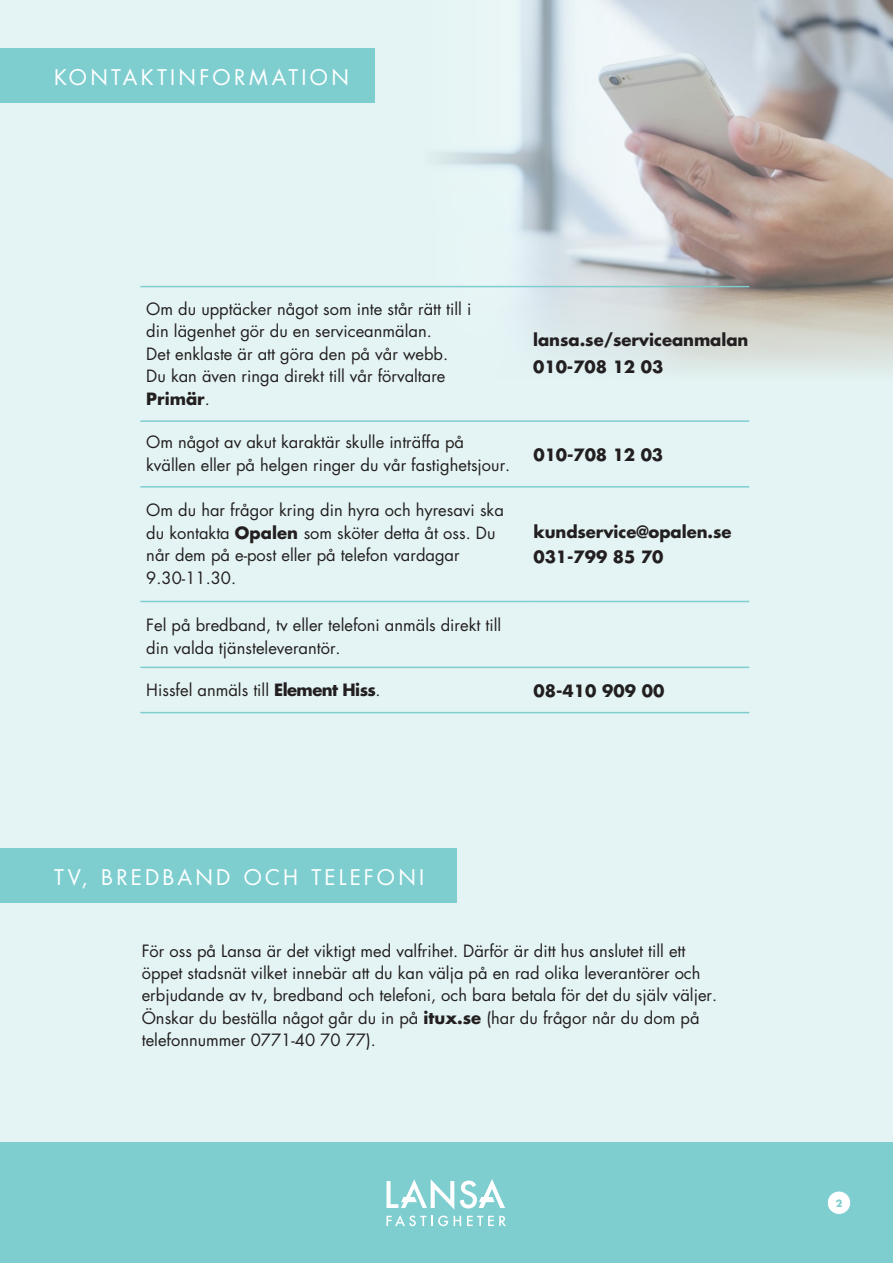
<style>
.page{position:relative;width:893px;height:1263px;background:#fff}
.page>*{position:absolute;margin:0;border:0;box-sizing:border-box;transform-origin:0 0}
.t1{font:21px "Futura Std";letter-spacing:.155em;color:#fff}
.Brödet{font:16.5px/22.5px "Futura Std";color:#231f20}
.t2{font:700 16.5px/27.2px "Futura Std";letter-spacing:-.005em;color:#231f20}
.t3{font:700 9.6px "Futura Std";color:#7eced0}
.s1{font-weight:700}
</style>
<div class="page">
<div style="left:0;top:0;width:893px;height:1143px;background:#e4f4f4"></div>
<div style="left:0;top:1143px;width:893px;height:120px;background:#7eced0"></div>
<svg style="left:386px;top:1179px;width:120px;height:47px"></svg>
<img style="left:421px;top:0;width:472px;height:371px">
<div style="left:0;top:48px;width:374px;height:54px;background:#7eced0"></div>
<div style="left:0;top:848px;width:456px;height:54px;background:#7eced0"></div>
<hr style="left:140px;top:286px;width:395px;height:1px;background:#7eced0">
<hr style="left:535px;top:286px;width:214px;height:1px;background:#7eced0">
<div style="left:827px;top:1191px;width:24px;height:23px;background:#fff;border-radius:50%"></div>
<div style="left:827px;top:1191px;width:24px;height:23px;border:1px solid #7eced0;border-radius:50%"></div>
<hr style="left:140px;top:420px;width:395px;height:2px;background:#7eced0">
<hr style="left:535px;top:420px;width:214px;height:2px;background:#7eced0">
<hr style="left:140px;top:486px;width:395px;height:2px;background:#7eced0">
<hr style="left:535px;top:486px;width:214px;height:2px;background:#7eced0">
<hr style="left:140px;top:667px;width:395px;height:1px;background:#7eced0">
<hr style="left:535px;top:667px;width:214px;height:1px;background:#7eced0">
<hr style="left:140px;top:601px;width:395px;height:1px;background:#7eced0">
<hr style="left:535px;top:601px;width:214px;height:1px;background:#7eced0">
<hr style="left:140px;top:712px;width:395px;height:1px;background:#7eced0">
<hr style="left:535px;top:712px;width:214px;height:1px;background:#7eced0">
<p class="t1" style="left:54px;top:64px;width:296px">KONTAKTINFORMATION</p>
<p class="Brödet" style="left:146px;top:297px;width:327px">Om du upptäcker något som inte står rätt till i din lägenhet gör du en serviceanmälan.<br>Det enklaste är att göra den på vår webb.<br>Du kan även ringa direkt till vår förvaltare <span class="s1">Primär</span>.</p>
<p class="Brödet" style="left:146px;top:431px;width:366px">Om något av akut karaktär skulle inträffa på kvällen eller på helgen ringer du vår fastighetsjour.</p>
<p class="Brödet" style="left:146px;top:499px;width:359px">Om du har frågor kring din hyra och hyresavi ska du kontakta <span class="s1">Opalen</span> som sköter detta åt oss. Du når dem på e-post eller på telefon vardagar 9.30-11.30.</p>
<p class="Brödet" style="left:146px;top:614px;width:356px">Fel på bredband, tv eller telefoni anmäls direkt till din valda tjänsteleverantör.</p>
<p class="t2" style="left:533px;top:326px;width:217px">lansa.se/serviceanmalan<br>010-708 12 03</p>
<p class="t2" style="left:533px;top:441px;width:131px">010-708 12 03</p>
<p class="t2" style="left:533px;top:519px;width:200px;line-height:24.8px">kundservice@opalen.se<br>031-799 85 70</p>
<p class="Brödet" style="left:146px;top:679px;width:236px">Hissfel anmäls till <span class="s1">Element Hiss</span>.</p>
<p class="t2" style="left:533px;top:677px;width:132px">08-410 909 00</p>
<p class="t1" style="left:54px;top:864px;width:372px">TV, BREDBAND OCH TELEFONI</p>
<p class="Brödet" style="left:142px;top:940px;width:577px">För oss på Lansa är det viktigt med valfrihet. Därför är ditt hus anslutet till ett öppet stadsnät vilket innebär att du kan välja på en rad olika leverantörer och erbjudande av tv, bredband och telefoni, och bara betala för det du själv väljer.<br>Önskar du beställa något går du in på <span class="s1">itux.se</span> (har du frågor når du dom på telefonnummer 0771-40 70 77).</p>
<p class="t3" style="left:833px;top:1197px;width:14px">13</p>
<p class="t3" style="left:836px;top:1197px;width:8px">2</p>
</div>
